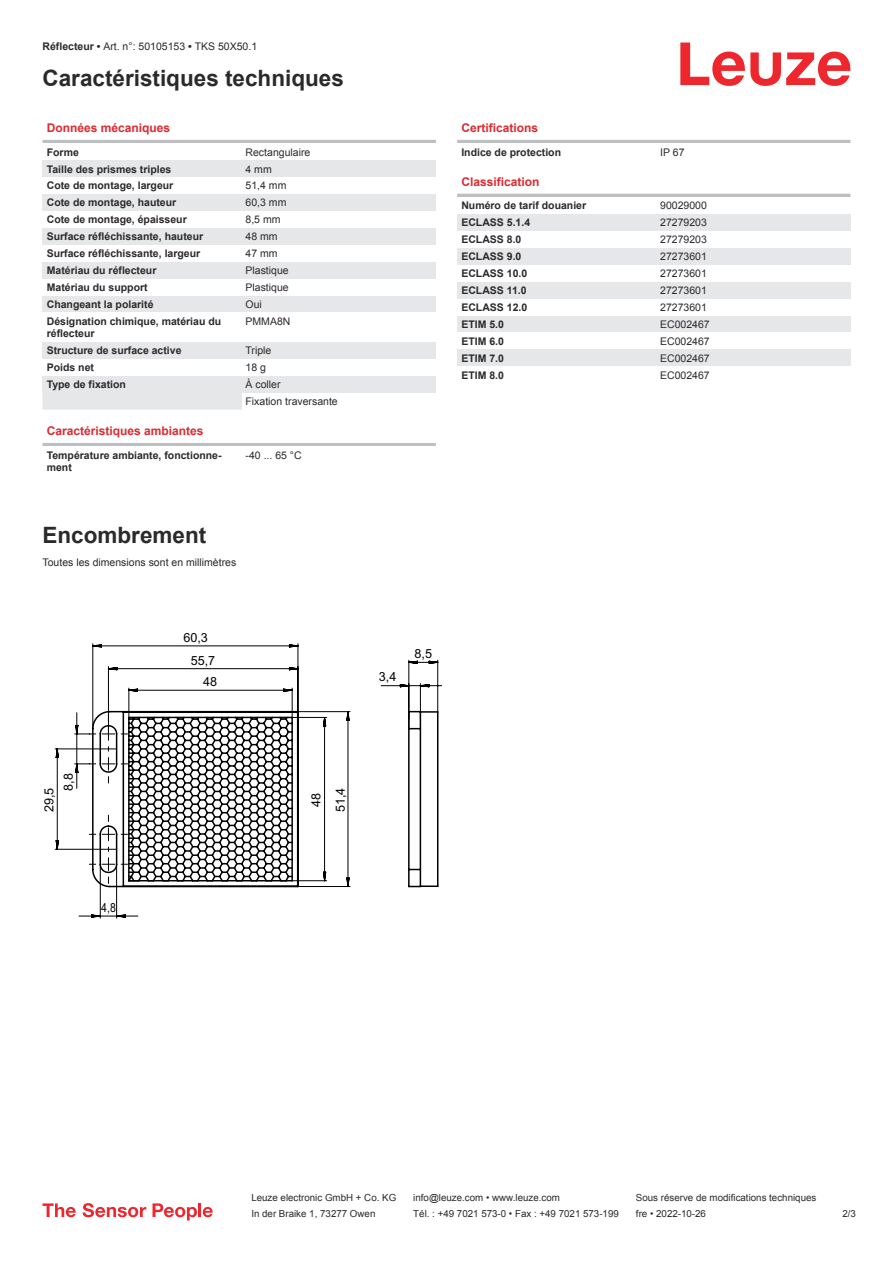
<style>
.page{position:relative;width:893px;height:1263px;background:#fff}
.page>*{position:absolute;margin:0;border:0;box-sizing:border-box;transform-origin:0 0}
.t1{font:700 22.5px "Arial";color:#2b292a}
.t2{font:12.6px/21.5px "Arial";color:#000;text-align:right}
.t3{font:12.6px "Arial";color:#000;scale:.84 1}
.t4{font:700 12px "Arial";color:#db2a30}
.t5{font:700 10.5px/12.6px "Arial";color:#2b292a}
.t6{font:10.5px/17px "Arial";color:#2b292a}
.t7{font:9.75px "Arial";color:#2b292a}
.s1{font-weight:700}
</style>
<div class="page">
<svg style="left:680px;top:43px;width:170px;height:43px"></svg>
<div style="left:43px;top:393px;width:199px;height:17px;background:#e6e7e9"></div>
<hr style="left:43px;top:140px;width:393px;height:3px;background:#bdbfc1">
<div style="left:43px;top:160px;width:199px;height:17px;background:#e6e7e9"></div>
<div style="left:242px;top:160px;width:194px;height:17px;background:#e6e7e9"></div>
<div style="left:43px;top:194px;width:199px;height:17px;background:#e6e7e9"></div>
<div style="left:242px;top:194px;width:194px;height:17px;background:#e6e7e9"></div>
<div style="left:43px;top:228px;width:199px;height:17px;background:#e6e7e9"></div>
<div style="left:242px;top:228px;width:194px;height:17px;background:#e6e7e9"></div>
<div style="left:43px;top:262px;width:199px;height:17px;background:#e6e7e9"></div>
<div style="left:242px;top:262px;width:194px;height:17px;background:#e6e7e9"></div>
<div style="left:43px;top:296px;width:199px;height:16px;background:#e6e7e9"></div>
<div style="left:242px;top:296px;width:194px;height:16px;background:#e6e7e9"></div>
<div style="left:43px;top:342px;width:199px;height:17px;background:#e6e7e9"></div>
<div style="left:242px;top:342px;width:194px;height:17px;background:#e6e7e9"></div>
<div style="left:43px;top:376px;width:199px;height:17px;background:#e6e7e9"></div>
<div style="left:242px;top:376px;width:194px;height:17px;background:#e6e7e9"></div>
<hr style="left:43px;top:443px;width:393px;height:3px;background:#bdbfc1">
<hr style="left:457px;top:140px;width:393px;height:3px;background:#bdbfc1">
<hr style="left:457px;top:194px;width:393px;height:3px;background:#bdbfc1">
<div style="left:457px;top:214px;width:200px;height:17px;background:#e6e7e9"></div>
<div style="left:657px;top:214px;width:193px;height:17px;background:#e6e7e9"></div>
<div style="left:457px;top:248px;width:200px;height:17px;background:#e6e7e9"></div>
<div style="left:657px;top:248px;width:193px;height:17px;background:#e6e7e9"></div>
<div style="left:457px;top:282px;width:200px;height:17px;background:#e6e7e9"></div>
<div style="left:657px;top:282px;width:193px;height:17px;background:#e6e7e9"></div>
<div style="left:457px;top:316px;width:200px;height:16px;background:#e6e7e9"></div>
<div style="left:657px;top:316px;width:193px;height:16px;background:#e6e7e9"></div>
<div style="left:457px;top:349px;width:200px;height:17px;background:#e6e7e9"></div>
<div style="left:657px;top:349px;width:193px;height:17px;background:#e6e7e9"></div>
<svg style="left:43px;top:1203px;width:33px;height:14px"></svg>
<svg style="left:83px;top:1203px;width:63px;height:14px"></svg>
<svg style="left:153px;top:1203px;width:44px;height:17px"></svg>
<hr style="left:198px;top:1203px;width:3px;height:14px;background:#ed272d">
<svg style="left:203px;top:1207px;width:10px;height:10px"></svg>
<svg style="left:54px;top:643px;width:245px;height:275px"></svg>
<svg style="left:74px;top:644px;width:368px;height:243px"></svg>
<p class="t6" style="left:43px;top:39px;width:216px"><span class="s1">Réflecteur •</span> Art. n°: 50105153 <span class="s1">•</span> TKS 50X50.1</p>
<h1 class="t1" style="left:43px;top:70px;width:303px">Caractéristiques techniques</h1>
<p class="t4" style="left:47px;top:123px;width:125px">Données mécaniques</p>
<p class="t5" style="left:47px;top:147px;width:34px">Forme</p>
<p class="t6" style="left:246px;top:144px;width:66px">Rectangulaire</p>
<p class="t5" style="left:47px;top:164px;width:126px">Taille des prismes triples</p>
<p class="t6" style="left:246px;top:161px;width:28px">4 mm</p>
<p class="t5" style="left:47px;top:180px;width:128px">Cote de montage, largeur</p>
<p class="t6" style="left:246px;top:178px;width:42px">51,4 mm</p>
<p class="t5" style="left:47px;top:197px;width:131px">Cote de montage, hauteur</p>
<p class="t6" style="left:246px;top:195px;width:42px">60,3 mm</p>
<p class="t5" style="left:47px;top:214px;width:142px">Cote de montage, épaisseur</p>
<p class="t6" style="left:246px;top:212px;width:37px">8,5 mm</p>
<p class="t5" style="left:47px;top:231px;width:158px">Surface réfléchissante, hauteur</p>
<p class="t6" style="left:246px;top:229px;width:34px">48 mm</p>
<p class="t5" style="left:47px;top:248px;width:155px">Surface réfléchissante, largeur</p>
<p class="t6" style="left:246px;top:246px;width:34px">47 mm</p>
<p class="t5" style="left:47px;top:265px;width:111px">Matériau du réflecteur</p>
<p class="t6" style="left:246px;top:263px;width:45px">Plastique</p>
<p class="t5" style="left:47px;top:282px;width:102px">Matériau du support</p>
<p class="t6" style="left:246px;top:280px;width:45px">Plastique</p>
<p class="t5" style="left:47px;top:299px;width:108px">Changeant la polarité</p>
<p class="t6" style="left:246px;top:297px;width:18px">Oui</p>
<p class="t5" style="left:47px;top:316px;width:176px">Désignation chimique, matériau du réflecteur</p>
<p class="t6" style="left:246px;top:313px;width:46px">PMMA8N</p>
<p class="t5" style="left:47px;top:345px;width:136px">Structure de surface active</p>
<p class="t6" style="left:246px;top:343px;width:27px">Triple</p>
<p class="t5" style="left:47px;top:362px;width:49px">Poids net</p>
<p class="t6" style="left:246px;top:360px;width:22px">18 g</p>
<p class="t5" style="left:47px;top:379px;width:81px">Type de fixation</p>
<p class="t6" style="left:246px;top:377px;width:94px">À coller<br>Fixation traversante</p>
<p class="t4" style="left:47px;top:427px;width:158px">Caractéristiques ambiantes</p>
<p class="t5" style="left:47px;top:450px;width:176px">Température ambiante, fonctionne&shy;ment</p>
<p class="t6" style="left:246px;top:447px;width:58px">-40 ... 65 °C</p>
<h1 class="t1" style="left:43px;top:527px;width:165px">Encombrement</h1>
<p class="t6" style="left:43px;top:555px;width:195px">Toutes les dimensions sont en millimètres</p>
<p class="t2" style="left:183px;top:627px;width:26px">60,3</p>
<p class="t2" style="left:191px;top:650px;width:28px">55,7<br>48</p>
<p class="t4" style="left:461px;top:123px;width:78px">Certifications</p>
<p class="t5" style="left:461px;top:147px;width:101px">Indice de protection</p>
<p class="t6" style="left:660px;top:144px;width:26px">IP 67</p>
<p class="t4" style="left:461px;top:177px;width:80px">Classification</p>
<p class="t5" style="left:461px;top:200px;width:126px">Numéro de tarif douanier</p>
<p class="t6" style="left:660px;top:198px;width:48px">90029000</p>
<p class="t5" style="left:461px;top:217px;width:70px">ECLASS 5.1.4</p>
<p class="t6" style="left:660px;top:215px;width:48px">27279203</p>
<p class="t5" style="left:461px;top:234px;width:62px">ECLASS 8.0</p>
<p class="t6" style="left:660px;top:232px;width:48px">27279203</p>
<p class="t5" style="left:461px;top:251px;width:62px">ECLASS 9.0</p>
<p class="t6" style="left:660px;top:249px;width:48px">27273601</p>
<p class="t5" style="left:461px;top:268px;width:67px">ECLASS 10.0</p>
<p class="t6" style="left:660px;top:266px;width:48px">27273601</p>
<p class="t5" style="left:461px;top:285px;width:67px">ECLASS 11.0</p>
<p class="t6" style="left:660px;top:283px;width:48px">27273601</p>
<p class="t5" style="left:461px;top:302px;width:67px">ECLASS 12.0</p>
<p class="t6" style="left:660px;top:300px;width:48px">27273601</p>
<p class="t5" style="left:461px;top:319px;width:44px">ETIM 5.0</p>
<p class="t6" style="left:660px;top:317px;width:51px">EC002467</p>
<p class="t5" style="left:461px;top:336px;width:44px">ETIM 6.0</p>
<p class="t6" style="left:660px;top:333px;width:51px">EC002467</p>
<p class="t5" style="left:461px;top:353px;width:44px">ETIM 7.0</p>
<p class="t6" style="left:660px;top:350px;width:51px">EC002467</p>
<p class="t5" style="left:461px;top:369px;width:44px">ETIM 8.0</p>
<p class="t6" style="left:660px;top:367px;width:51px">EC002467</p>
<p class="t2" style="left:379px;top:667px;width:19px">3,4</p>
<p class="t2" style="left:415px;top:644px;width:19px">8,5</p>
<p class="t2" style="left:39px;top:812px;width:26px;rotate:-90deg">29,5</p>
<p class="t2" style="left:58px;top:791px;width:19px;rotate:-90deg">8,8</p>
<p class="t2" style="left:305px;top:812px;width:26px;line-height:24.2px;text-align:center;rotate:-90deg">48<br>51,4</p>
<p class="t3" style="left:101px;top:903px;width:19px">4,8</p>
<p class="t7" style="left:251px;top:1194px;width:146px">Leuze electronic GmbH + Co. KG</p>
<p class="t7" style="left:413px;top:1194px;width:148px">info@leuze.com • www.leuze.com</p>
<p class="t7" style="left:636px;top:1194px;width:182px">Sous réserve de modifications techniques</p>
<p class="t7" style="left:251px;top:1210px;width:126px">In der Braike 1, 73277 Owen</p>
<p class="t7" style="left:413px;top:1210px;width:207px">Tél. : +49 7021 573-0 • Fax : +49 7021 573-199</p>
<p class="t7" style="left:636px;top:1210px;width:72px">fre • 2022-10-26</p>
<p class="t7" style="left:842px;top:1210px;width:15px">2 /3</p>
</div>
